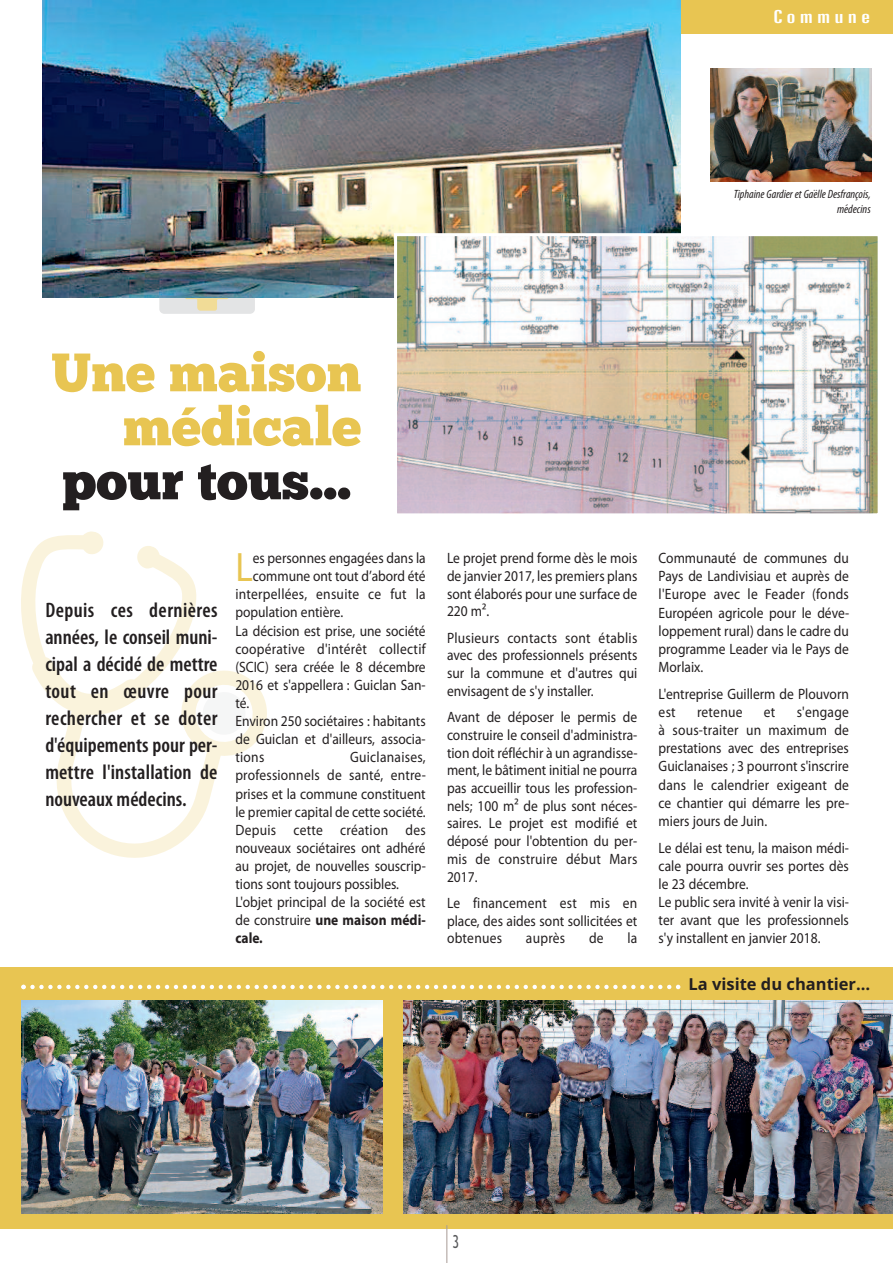
<style>
.page{position:relative;width:893px;height:1263px;background:#fff}
.page>*{position:absolute;margin:0;border:0;box-sizing:border-box;transform-origin:0 0}
.t1{font:54px/54px "Chunk Five Ex";color:#e8c552;text-align:right}
.t2{font:54px "Chunk Five Ex";color:#231f20}
.t3{font:41.25px "Myriad Pro";color:#e8c552;scale:.9 1}
.t4{font:600 condensed 21px/27px "Myriad Pro";color:#231f20;text-align:justify}
.t5{font:extra-condensed 18px "Zurich BT";letter-spacing:.15em;color:#fff;scale:1.5 1}
.t6{font:18px "Trebuchet MS";color:#57585a;scale:.7 1}
.t7{font:700 16.5px "Open Sans";color:#231f20}
.t8{font:15px/18.1px "Myriad Pro";color:#231f20;text-align:justify;scale:.9 1}
.t9{font:15px "Myriad Pro";letter-spacing:.02em;color:#231f20;scale:.9 1}
.t10{font:italic condensed 12px/15px "Myriad Pro";color:#231f20;text-align:right}
.s1{font-family:"Koz Min Pr 6 N";font-style:normal;font-stretch:normal}
.s2{font-weight:700}
</style>
<div class="page">
<svg style="left:21px;top:531px;width:246px;height:327px"></svg>
<svg style="left:189px;top:679px;width:70px;height:69px"></svg>
<svg style="left:21px;top:857px;width:80px;height:1px"></svg>
<svg style="left:159px;top:298px;width:96px;height:16px;background:#e6e3d7"></svg>
<div style="left:0;top:967px;width:893px;height:262px;background:#e8c552"></div>
<div style="left:680px;top:0;width:213px;height:34px;background:#e8c552"></div>
<hr style="left:446px;top:1225px;width:1px;height:38px;background:#a79b96">
<img style="left:404px;top:1000px;width:489px;height:213px">
<img style="left:21px;top:1000px;width:362px;height:213px">
<img style="left:710px;top:69px;width:161px;height:113px">
<img style="left:43px;top:0;width:637px;height:298px">
<img style="left:398px;top:237px;width:479px;height:275px">
<div style="left:394px;top:233px;width:487px;height:283px;border:3px solid #fff"></div>
<svg style="left:21px;top:985px;width:659px;height:4px"></svg>
<p class="t5" style="left:773px;top:10px;width:66px">Commune</p>
<p class="t10" style="left:734px;top:188px;width:138px">Tiphaine Gardier et Ga<span class="s1">̈</span>elle Desfrançois, m<span class="s1">́</span>edecins</p>
<h1 class="t1" style="left:51px;top:344px;width:312px">Une maison médicale</h1>
<h1 class="t2" style="left:62px;top:440px;width:291px">pour tous…</h1>
<h3 class="t4" style="left:45px;top:599px;width:174px">Depuis ces dernières années, le conseil muni&shy;cipal a décidé de mettre tout en œuvre pour rechercher et se doter d'équipements pour per&shy;mettre l'installation de nouveaux médecins.</h3>
<h2 class="t3" style="left:235px;top:551px;width:21px">L</h2>
<p class="t8" style="left:253px;top:550px;width:194px">es personnes engagées dans la</p>
<p class="t8" style="left:253px;top:568px;width:194px">commune ont tout d’abord été</p>
<p class="t9" style="left:235px;top:589px;width:213px">interpellées, ensuite ce fut la</p>
<p class="t8" style="left:235px;top:604px;width:121px">population entière.</p>
<p class="t8" style="left:235px;top:623px;width:213px">La décision est prise, une société</p>
<p class="t9" style="left:235px;top:643px;width:213px">coopérative d'intérêt collectif</p>
<p class="t8" style="left:235px;top:659px;width:213px">(SCIC) sera créée le 8 décembre</p>
<p class="t8" style="left:235px;top:677px;width:213px">2016 et s'appellera : Guiclan San-</p>
<p class="t8" style="left:235px;top:695px;width:17px">té.</p>
<p class="t8" style="left:235px;top:713px;width:213px">Environ 250 sociétaires : habitants</p>
<p class="t8" style="left:235px;top:731px;width:213px">de Guiclan et d'ailleurs, associa-</p>
<p class="t8" style="left:235px;top:749px;width:34px">tions</p>
<p class="t8" style="left:235px;top:749px;width:213px;text-align:left;text-indent:115px">Guiclanaises, professionnels de santé, entre&shy;prises et la commune constituent le premier capital de cette société.<br>Depuis cette création des nouveaux sociétaires ont adhéré au projet, de nouvelles souscrip&shy;tions sont toujours possibles.<br>L'objet principal de la société est de construire <span class="s2">une maison médi&shy;cale.</span></p>
<p class="t8" style="left:447px;top:550px;width:213px;line-height:17.7px">Le projet prend forme dès le mois de janvier 2017, les premiers plans sont élaborés pour une surface de 220 m².</p>
<p class="t8" style="left:447px;top:630px;width:213px;line-height:17.7px">Plusieurs contacts sont établis avec des professionnels présents sur la commune et d'autres qui envisagent de s'y installer.</p>
<p class="t8" style="left:447px;top:709px;width:213px;line-height:17.7px">Avant de déposer le permis de construire le conseil d'administra&shy;tion doit réfléchir à un agrandisse&shy;ment, le bâtiment initial ne pourra pas accueillir tous les profession&shy;nels; 100 m² de plus sont néces&shy;saires. Le projet est modifié et déposé pour l'obtention du per&shy;mis de construire début Mars 2017.</p>
<p class="t8" style="left:447px;top:895px;width:213px;line-height:17.7px">Le financement est mis en place, des aides sont sollicitées et obtenues</p>
<p class="t8" style="left:526px;top:930px;width:45px">auprès</p>
<p class="t8" style="left:589px;top:930px;width:18px">de</p>
<p class="t8" style="left:627px;top:930px;width:13px">la</p>
<p class="t8" style="left:659px;top:550px;width:213px">Communauté de communes du Pays de Landivisiau et auprès de l'Europe avec le Feader (fonds Européen agricole pour le déve&shy;loppement rural) dans le cadre du programme Leader via le Pays de Morlaix.</p>
<p class="t8" style="left:659px;top:686px;width:213px">L'entreprise Guillerm de Plouvorn est</p>
<p class="t8" style="left:659px;top:704px;width:213px;text-indent:138px">s'engage à sous-traiter un maximum de prestations avec des entreprises Guiclanaises ; 3 pourront s'inscrire dans le calendrier exigeant de ce chantier qui démarre les pre&shy;miers jours de Juin.</p>
<p class="t8" style="left:659px;top:840px;width:213px;text-align:left">Le délai est tenu, la maison médi&shy;cale pourra ouvrir ses portes dès le 23 décembre.<br>Le public sera invité à venir la visi&shy;ter avant que les professionnels s'y installent en janvier 2018.</p>
<p class="t9" style="left:697px;top:706px;width:52px">retenue</p>
<p class="t8" style="left:764px;top:704px;width:14px">et</p>
<p class="t7" style="left:688px;top:974px;width:183px">La visite du chantier…</p>
<p class="t6" style="left:453px;top:1231px;width:11px">3</p>
</div>
